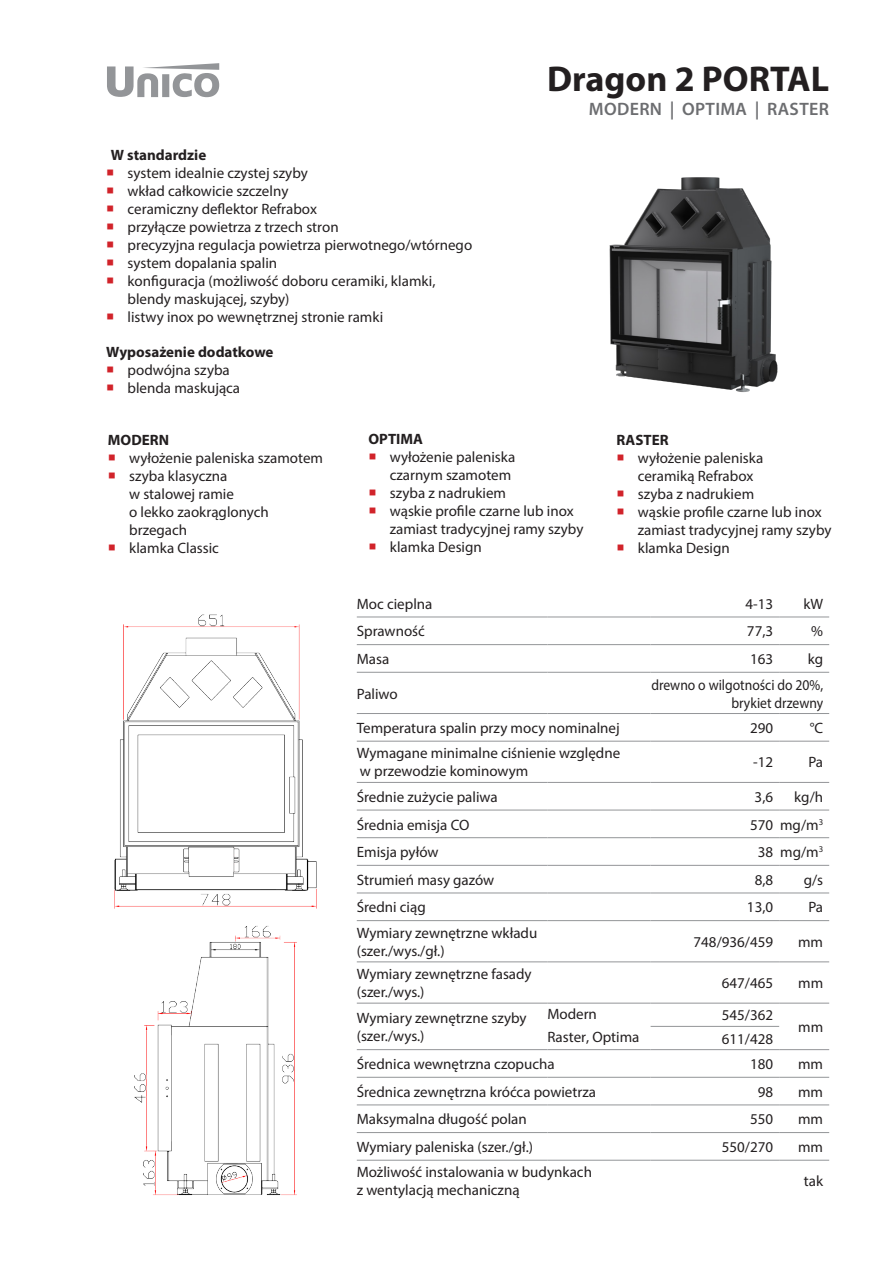
<style>
.page{position:relative;width:893px;height:1263px;background:#fff}
.page>*{position:absolute;margin:0;border:0;box-sizing:border-box;transform-origin:0 0}
.t1{font:700 36px "Myriad Pro";color:#231f20}
.t2{font:600 18px "Myriad Pro";letter-spacing:.02em;color:#6c6d70}
.t3{font:15px/18px "Myriad Pro";color:#231f20}
.t4{font:700 15px "Myriad Pro";color:#231f20}
.t5{font:15px/18px "Myriad Pro";color:#231f20;text-align:right;scale:.91 1}
</style>
<div class="page">
<hr style="left:357px;top:617px;width:190px;height:1px;background:#939598">
<hr style="left:547px;top:617px;width:104px;height:1px;background:#939598">
<hr style="left:651px;top:617px;width:128px;height:1px;background:#939598">
<hr style="left:779px;top:617px;width:50px;height:1px;background:#939598">
<hr style="left:357px;top:644px;width:190px;height:1px;background:#939598">
<hr style="left:547px;top:644px;width:104px;height:1px;background:#939598">
<hr style="left:651px;top:644px;width:128px;height:1px;background:#939598">
<hr style="left:779px;top:644px;width:50px;height:1px;background:#939598">
<hr style="left:357px;top:672px;width:190px;height:1px;background:#939598">
<hr style="left:547px;top:672px;width:104px;height:1px;background:#939598">
<hr style="left:651px;top:672px;width:128px;height:1px;background:#939598">
<hr style="left:779px;top:672px;width:50px;height:1px;background:#939598">
<hr style="left:357px;top:713px;width:190px;height:1px;background:#939598">
<hr style="left:547px;top:713px;width:104px;height:1px;background:#939598">
<hr style="left:651px;top:713px;width:128px;height:1px;background:#939598">
<hr style="left:779px;top:713px;width:50px;height:1px;background:#939598">
<hr style="left:357px;top:741px;width:190px;height:1px;background:#939598">
<hr style="left:547px;top:741px;width:104px;height:1px;background:#939598">
<hr style="left:651px;top:741px;width:128px;height:1px;background:#939598">
<hr style="left:779px;top:741px;width:50px;height:1px;background:#939598">
<hr style="left:357px;top:782px;width:190px;height:1px;background:#939598">
<hr style="left:547px;top:782px;width:104px;height:1px;background:#939598">
<hr style="left:651px;top:782px;width:128px;height:1px;background:#939598">
<hr style="left:779px;top:782px;width:50px;height:1px;background:#939598">
<hr style="left:357px;top:810px;width:190px;height:1px;background:#939598">
<hr style="left:547px;top:810px;width:104px;height:1px;background:#939598">
<hr style="left:651px;top:810px;width:128px;height:1px;background:#939598">
<hr style="left:779px;top:810px;width:50px;height:1px;background:#939598">
<hr style="left:357px;top:837px;width:190px;height:1px;background:#939598">
<hr style="left:547px;top:837px;width:104px;height:1px;background:#939598">
<hr style="left:651px;top:837px;width:128px;height:1px;background:#939598">
<hr style="left:779px;top:837px;width:50px;height:1px;background:#939598">
<hr style="left:357px;top:865px;width:190px;height:1px;background:#939598">
<hr style="left:547px;top:865px;width:104px;height:1px;background:#939598">
<hr style="left:651px;top:865px;width:128px;height:1px;background:#939598">
<hr style="left:779px;top:865px;width:50px;height:1px;background:#939598">
<hr style="left:357px;top:892px;width:190px;height:1px;background:#939598">
<hr style="left:547px;top:892px;width:104px;height:1px;background:#939598">
<hr style="left:651px;top:892px;width:128px;height:1px;background:#939598">
<hr style="left:779px;top:892px;width:50px;height:1px;background:#939598">
<hr style="left:357px;top:920px;width:190px;height:1px;background:#939598">
<hr style="left:547px;top:920px;width:104px;height:1px;background:#939598">
<hr style="left:651px;top:920px;width:128px;height:1px;background:#939598">
<hr style="left:779px;top:920px;width:50px;height:1px;background:#939598">
<hr style="left:357px;top:961px;width:190px;height:1px;background:#939598">
<hr style="left:547px;top:961px;width:104px;height:1px;background:#939598">
<hr style="left:651px;top:961px;width:128px;height:1px;background:#939598">
<hr style="left:779px;top:961px;width:50px;height:1px;background:#939598">
<hr style="left:357px;top:1003px;width:190px;height:1px;background:#939598">
<hr style="left:547px;top:1003px;width:104px;height:1px;background:#939598">
<hr style="left:651px;top:1003px;width:128px;height:1px;background:#939598">
<hr style="left:779px;top:1003px;width:50px;height:1px;background:#939598">
<hr style="left:651px;top:1026px;width:128px;height:1px;background:#939598">
<hr style="left:357px;top:1049px;width:190px;height:1px;background:#939598">
<hr style="left:547px;top:1049px;width:104px;height:1px;background:#939598">
<hr style="left:651px;top:1049px;width:128px;height:1px;background:#939598">
<hr style="left:779px;top:1049px;width:50px;height:1px;background:#939598">
<hr style="left:357px;top:1077px;width:190px;height:1px;background:#939598">
<hr style="left:547px;top:1077px;width:104px;height:1px;background:#939598">
<hr style="left:651px;top:1077px;width:128px;height:1px;background:#939598">
<hr style="left:779px;top:1077px;width:50px;height:1px;background:#939598">
<hr style="left:357px;top:1104px;width:190px;height:1px;background:#939598">
<hr style="left:547px;top:1104px;width:104px;height:1px;background:#939598">
<hr style="left:651px;top:1104px;width:128px;height:1px;background:#939598">
<hr style="left:779px;top:1104px;width:50px;height:1px;background:#939598">
<hr style="left:357px;top:1132px;width:190px;height:1px;background:#939598">
<hr style="left:547px;top:1132px;width:104px;height:1px;background:#939598">
<hr style="left:651px;top:1132px;width:128px;height:1px;background:#939598">
<hr style="left:779px;top:1132px;width:50px;height:1px;background:#939598">
<hr style="left:357px;top:1160px;width:190px;height:1px;background:#939598">
<hr style="left:547px;top:1160px;width:104px;height:1px;background:#939598">
<hr style="left:651px;top:1160px;width:128px;height:1px;background:#939598">
<hr style="left:779px;top:1160px;width:50px;height:1px;background:#939598">
<img style="left:114px;top:614px;width:203px;height:581px">
<img style="left:609px;top:177px;width:169px;height:215px">
<svg style="left:107px;top:63px;width:112px;height:34px"></svg>
<h1 class="t1" style="left:547px;top:55px;width:284px">Dragon 2 PORTAL</h1>
<p class="t4" style="left:111px;top:145px;width:97px">W standardzie</p>
<p class="t3" style="left:128px;top:164px;width:346px">system idealnie czystej szyby<br>wkład całkowicie szczelny<br>ceramiczny deflektor Refrabox<br>przyłącze powietrza z trzech stron<br>precyzyjna regulacja powietrza pierwotnego/wtórnego system dopalania spalin<br>konfiguracja (możliwość doboru ceramiki, klamki, blendy maskującej, szyby)<br>listwy inox po wewnętrznej stronie ramki</p>
<p class="t4" style="left:106px;top:342px;width:169px">Wyposażenie dodatkowe</p>
<p class="t3" style="left:128px;top:361px;width:114px">podwójna szyba blenda maskująca</p>
<p class="t2" style="left:589px;top:97px;width:242px">MODERN | OPTIMA | RASTER</p>
<p class="t4" style="left:108px;top:430px;width:63px">MODERN</p>
<p class="t3" style="left:129px;top:448px;width:195px">wyłożenie paleniska szamotem szyba klasyczna<br>w stalowej ramie<br>o lekko zaokrąglonych brzegach<br>klamka Classic</p>
<p class="t4" style="left:369px;top:429px;width:56px">OPTIMA</p>
<p class="t3" style="left:390px;top:448px;width:195px">wyłożenie paleniska<br>czarnym szamotem<br>szyba z nadrukiem<br>wąskie profile czarne lub inox zamiast tradycyjnej ramy szyby klamka Design</p>
<p class="t4" style="left:617px;top:430px;width:54px">RASTER</p>
<p class="t3" style="left:638px;top:448px;width:195px">wyłożenie paleniska<br>ceramiką Refrabox<br>szyba z nadrukiem<br>wąskie profile czarne lub inox zamiast tradycyjnej ramy szyby klamka Design</p>
<p class="t3" style="left:357px;top:594px;width:77px">Moc cieplna</p>
<p class="t3" style="left:745px;top:594px;width:29px">4-13</p>
<p class="t3" style="left:803px;top:594px;width:21px">kW</p>
<p class="t3" style="left:357px;top:622px;width:70px">Sprawność</p>
<p class="t3" style="left:747px;top:622px;width:28px">77,3</p>
<p class="t3" style="left:811px;top:622px;width:13px">%</p>
<p class="t3" style="left:357px;top:650px;width:34px">Masa</p>
<p class="t3" style="left:750px;top:650px;width:25px">163</p>
<p class="t3" style="left:808px;top:650px;width:17px">kg</p>
<p class="t3" style="left:357px;top:684px;width:42px">Paliwo</p>
<p class="t5" style="left:651px;top:675px;width:190px">drewno o wilgotności do 20%, brykiet drzewny</p>
<p class="t3" style="left:357px;top:719px;width:264px">Temperatura spalin przy mocy nominalnej</p>
<p class="t3" style="left:750px;top:719px;width:25px">290</p>
<p class="t3" style="left:810px;top:719px;width:15px">°C</p>
<p class="t3" style="left:357px;top:744px;width:265px">Wymagane minimalne ciśnienie względne w przewodzie kominowym</p>
<p class="t3" style="left:753px;top:753px;width:21px">-12</p>
<p class="t3" style="left:808px;top:753px;width:16px">Pa</p>
<p class="t3" style="left:357px;top:787px;width:142px">Średnie zużycie paliwa</p>
<p class="t3" style="left:755px;top:787px;width:20px">3,6</p>
<p class="t3" style="left:794px;top:787px;width:30px">kg/h</p>
<p class="t3" style="left:357px;top:815px;width:114px">Średnia emisja CO</p>
<p class="t3" style="left:750px;top:815px;width:75px">570 mg/m<sup>3</sup></p>
<p class="t3" style="left:357px;top:843px;width:83px">Emisja pyłów</p>
<p class="t3" style="left:758px;top:843px;width:67px">38 mg/m<sup>3</sup></p>
<p class="t3" style="left:357px;top:870px;width:139px">Strumień masy gazów</p>
<p class="t3" style="left:755px;top:870px;width:20px">8,8</p>
<p class="t3" style="left:804px;top:870px;width:21px">g/s</p>
<p class="t3" style="left:357px;top:898px;width:70px">Średni ciąg</p>
<p class="t3" style="left:747px;top:898px;width:28px">13,0</p>
<p class="t3" style="left:808px;top:898px;width:16px">Pa</p>
<p class="t3" style="left:357px;top:923px;width:182px">Wymiary zewnętrzne wkładu (szer./wys./gł.)</p>
<p class="t3" style="left:694px;top:932px;width:81px">748/936/459</p>
<p class="t3" style="left:798px;top:932px;width:27px">mm</p>
<p class="t3" style="left:357px;top:965px;width:176px">Wymiary zewnętrzne fasady (szer./wys.)</p>
<p class="t3" style="left:722px;top:974px;width:53px">647/465</p>
<p class="t3" style="left:798px;top:974px;width:27px">mm</p>
<p class="t3" style="left:357px;top:1009px;width:171px">Wymiary zewnętrzne szyby (szer./wys.)</p>
<p class="t3" style="left:722px;top:1006px;width:53px">545/362</p>
<p class="t3" style="left:547px;top:1002px;width:93px;line-height:22.6px">Modern<br>Raster, Optima</p>
<p class="t3" style="left:798px;top:1018px;width:27px">mm</p>
<p class="t3" style="left:722px;top:1029px;width:53px">611/428</p>
<p class="t3" style="left:357px;top:1055px;width:199px">Średnica wewnętrzna czopucha</p>
<p class="t3" style="left:750px;top:1055px;width:25px">180</p>
<p class="t3" style="left:798px;top:1055px;width:27px">mm</p>
<p class="t3" style="left:357px;top:1082px;width:241px">Średnica zewnętrzna króćca powietrza</p>
<p class="t3" style="left:758px;top:1082px;width:17px">98</p>
<p class="t3" style="left:798px;top:1082px;width:27px">mm</p>
<p class="t3" style="left:357px;top:1110px;width:172px">Maksymalna długość polan</p>
<p class="t3" style="left:750px;top:1110px;width:25px">550</p>
<p class="t3" style="left:798px;top:1110px;width:27px">mm</p>
<p class="t3" style="left:357px;top:1138px;width:178px">Wymiary paleniska (szer./gł.)</p>
<p class="t3" style="left:722px;top:1138px;width:53px">550/270</p>
<p class="t3" style="left:798px;top:1138px;width:27px">mm</p>
<p class="t3" style="left:357px;top:1163px;width:237px">Możliwość instalowania w budynkach z wentylacją mechaniczną</p>
<p class="t3" style="left:804px;top:1172px;width:21px">tak</p>
</div>
